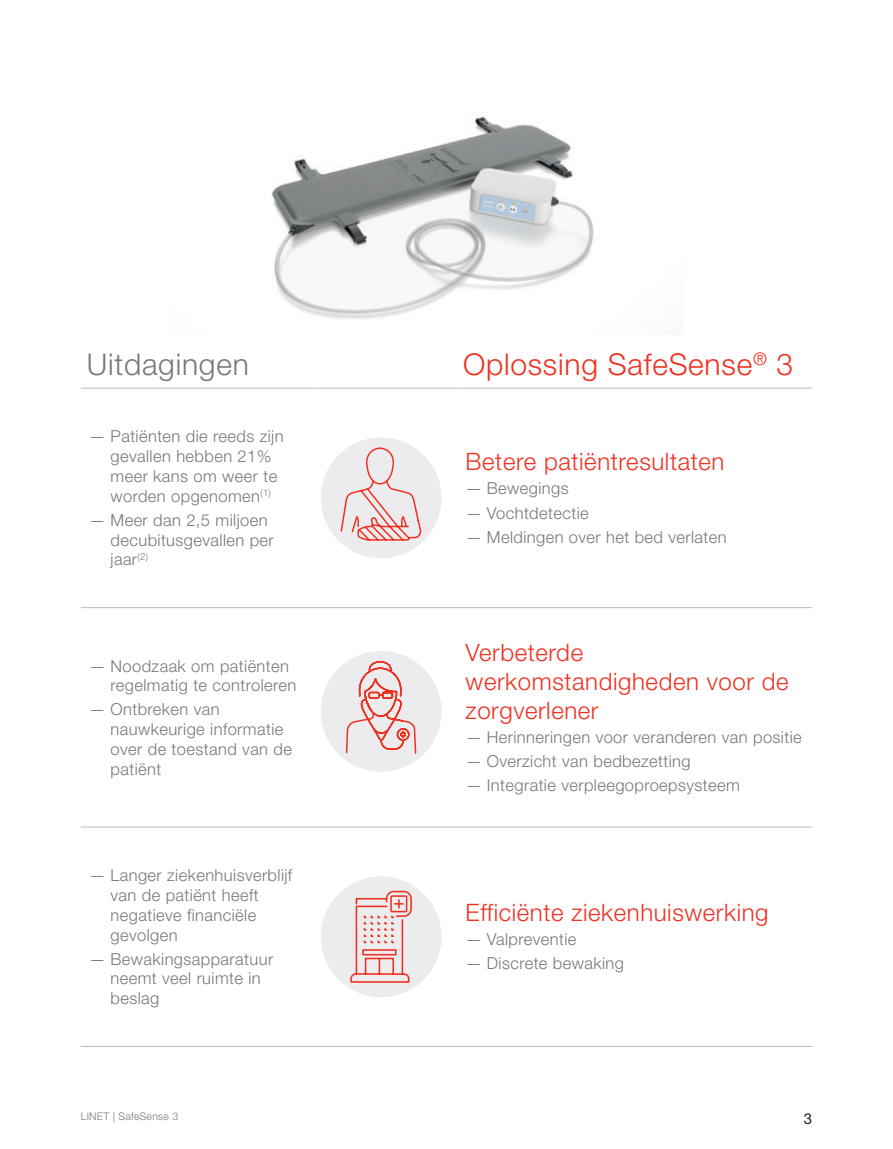
<style>
.page{position:relative;width:893px;height:1149px;background:#fff}
.page>*{position:absolute;margin:0;border:0;box-sizing:border-box;transform-origin:0 0}
._001_bullet{font:300 30px "Helvetica Neue LT Pro";letter-spacing:.025em;color:#ef3122}
._001_bullet-2{font:300 30px "Helvetica Neue LT Pro";letter-spacing:.025em;color:#76787b}
._001_bullet-3{font:300 24px/28.8px "Helvetica Neue LT Pro";letter-spacing:.025em;color:#ef3122}
._001_bullet-4{font:300 16.5px/19.8px "Helvetica Neue LT Pro";letter-spacing:.025em;color:#76787b}
.t1{font:15px "Helvetica Neue LT Pro";color:#231f20}
.t2{font:300 10.5px "Helvetica Neue LT Pro";letter-spacing:.025em;color:#76787b}
</style>
<div class="page">
<img style="left:271px;top:116px;width:323px;height:203px">
<hr style="left:81px;top:387px;width:231px;height:1px;background:#bcbdc0">
<hr style="left:312px;top:387px;width:145px;height:1px;background:#bcbdc0">
<hr style="left:457px;top:387px;width:355px;height:1px;background:#bcbdc0">
<hr style="left:81px;top:607px;width:231px;height:1px;background:#bcbdc0">
<hr style="left:312px;top:607px;width:145px;height:1px;background:#bcbdc0">
<hr style="left:457px;top:607px;width:355px;height:1px;background:#bcbdc0">
<hr style="left:81px;top:826px;width:231px;height:1px;background:#bcbdc0">
<hr style="left:312px;top:826px;width:145px;height:1px;background:#bcbdc0">
<hr style="left:457px;top:826px;width:355px;height:1px;background:#bcbdc0">
<hr style="left:81px;top:1045px;width:231px;height:1px;background:#bcbdc0">
<hr style="left:312px;top:1045px;width:145px;height:1px;background:#bcbdc0">
<hr style="left:457px;top:1045px;width:355px;height:1px;background:#bcbdc0">
<div style="left:321px;top:437px;width:120px;height:121px;background:#ececee;border-radius:50%"></div>
<svg style="left:340px;top:447px;width:82px;height:111px"></svg>
<div style="left:321px;top:650px;width:120px;height:121px;background:#ececee;border-radius:50%"></div>
<svg style="left:345px;top:660px;width:72px;height:112px"></svg>
<div style="left:321px;top:876px;width:120px;height:120px;background:#ececee;border-radius:50%"></div>
<svg style="left:350px;top:890px;width:62px;height:93px"></svg>
<p class="_001_bullet-2" style="left:87px;top:346px;width:163px">Uitdagingen</p>
<p class="_001_bullet" style="left:463px;top:346px;width:331px">Oplossing SafeSense<sup>®</sup> 3</p>
<p class="_001_bullet-4" style="left:111px;top:426px;width:174px;text-indent:-21px">— Patiënten die reeds zijn gevallen hebben 21% meer kans om weer te worden opgenomen<sup>(1)</sup></p>
<p class="_001_bullet-4" style="left:111px;top:509px;width:165px;text-indent:-21px">— Meer dan 2,5 miljoen decubitusgevallen per jaar<sup>(2)</sup></p>
<p class="_001_bullet-4" style="left:111px;top:655px;width:187px;text-indent:-21px">— Noodzaak om patiënten regelmatig te controleren</p>
<p class="_001_bullet-4" style="left:111px;top:699px;width:183px;text-indent:-21px">— Ontbreken van nauwkeurige informatie over de toestand van de patiënt</p>
<p class="_001_bullet-4" style="left:111px;top:864px;width:183px;text-indent:-21px">— Langer ziekenhuisverblijf van de patiënt heeft negatieve financiële gevolgen</p>
<p class="_001_bullet-4" style="left:111px;top:948px;width:164px;text-indent:-21px">— Bewakingsapparatuur neemt veel ruimte in beslag</p>
<p class="_001_bullet-3" style="left:466px;top:447px;width:260px">Betere patiëntresultaten</p>
<p class="_001_bullet-4" style="left:466px;top:478px;width:105px">— Bewegings</p>
<p class="_001_bullet-4" style="left:466px;top:502px;width:125px">— Vochtdetectie</p>
<p class="_001_bullet-4" style="left:466px;top:526px;width:263px">— Meldingen over het bed verlaten</p>
<p class="_001_bullet-3" style="left:466px;top:637px;width:325px">Verbeterde werkomstandigheden voor de zorgverlener</p>
<p class="_001_bullet-4" style="left:466px;top:726px;width:338px">— Herinneringen voor veranderen van positie</p>
<p class="_001_bullet-4" style="left:466px;top:750px;width:227px">— Overzicht van bedbezetting</p>
<p class="_001_bullet-4" style="left:466px;top:774px;width:276px">— Integratie verpleegoproepsysteem</p>
<p class="_001_bullet-3" style="left:466px;top:897px;width:304px">Efficiënte ziekenhuiswerking</p>
<p class="_001_bullet-4" style="left:466px;top:928px;width:112px">— Valpreventie</p>
<p class="_001_bullet-4" style="left:466px;top:952px;width:160px">— Discrete bewaking</p>
<p class="t2" style="left:81px;top:1109px;width:99px">LINET | SafeSense 3</p>
<p class="t1" style="left:804px;top:1108px;width:10px">3</p>
</div>
